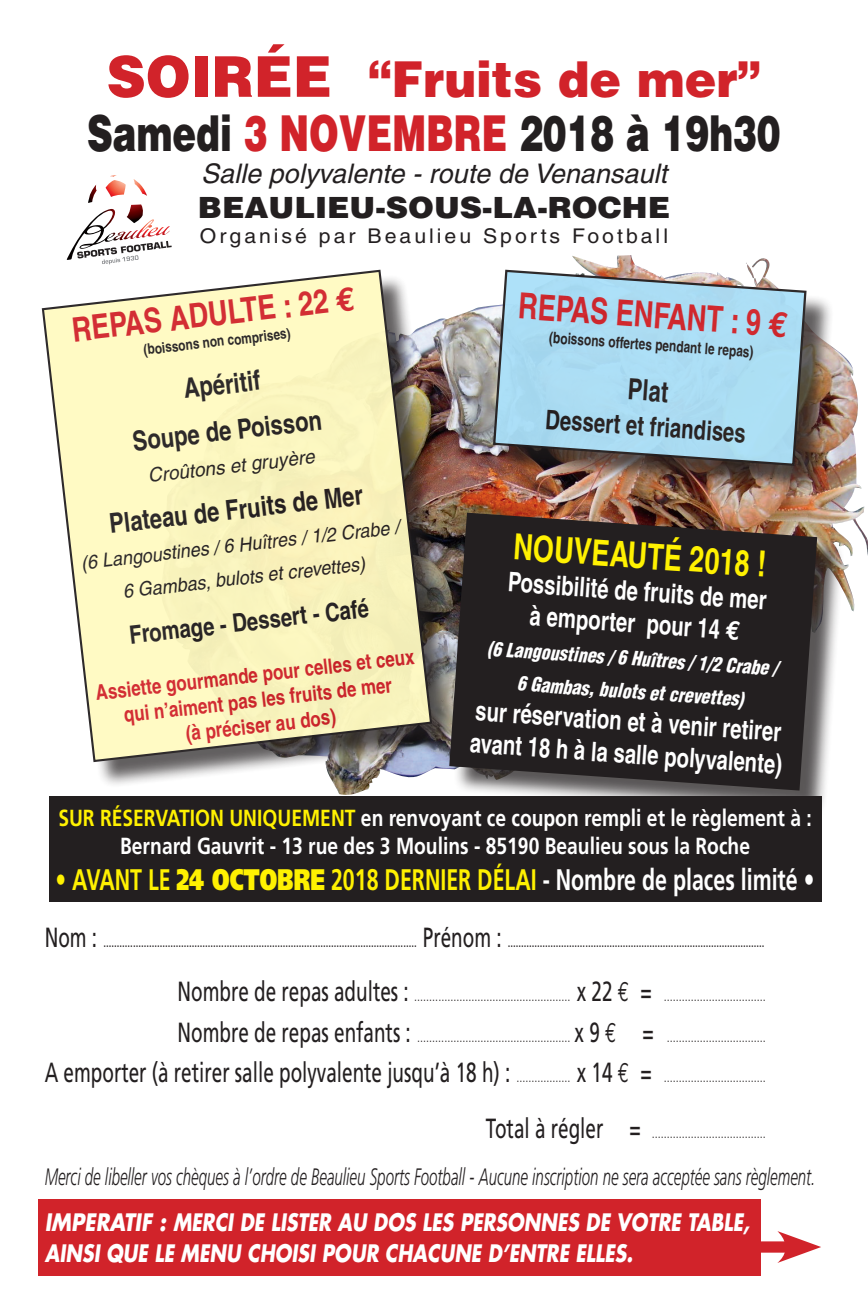
<style>
.page{position:relative;width:868px;height:1314px;background:#fff}
.page>*{position:absolute;margin:0;border:0;box-sizing:border-box;transform-origin:0 0}
.t1{font:900 49.5px "Helvetica";color:#231f20;scale:.72 1}
.t2{font:900 49.5px "Helvetica";color:#d1232a;scale:.96 1}
.t3{font:700 condensed 36px "Helvetica";color:#fff101;scale:.92 1}
.t4{font:700 condensed 36px "Helvetica";color:#d1232a;scale:.92 1}
.t5{font:700 condensed 33.75px "Helvetica";color:#d1232a}
.t6{font:700 29.7px "Frutiger";color:#fff101;scale:.72 1}
.t7{font:900 29.25px "Helvetica";color:#231f20;scale:1.06 1}
.t8{font:700 condensed 29.25px "Helvetica";color:#231f20;scale:.92 1}
.t9{font:700 condensed 27.45px/46.4px "Helvetica";color:#231f20;text-align:center}
.t10{font:700 condensed 27px/32.4px "Helvetica";color:#fff;scale:.92 1}
.t11{font:italic 27px "Helvetica";color:#231f20}
.t12{font:700 condensed 27px "Helvetica";color:#231f20;scale:.92 1}
.t13{font:700 condensed 25.43px "Helvetica";color:#231f20}
.t14{font:italic 300 23.85px "Frutiger";color:#231f20;scale:.63 1}
.t15{font:700 23.4px/27.9px "Frutiger";color:#fff;text-align:center;scale:.83 1}
.t16{font:italic 700 23.4px/31.5px "Futura";color:#fff;scale:.86 1}
.t17{font:700 condensed 21.15px/25.4px "Helvetica";color:#d1232a;text-align:center}
.t18{font:20.25px "Helvetica";letter-spacing:.14em;color:#231f20;scale:1.05 1}
.t19{font:italic 19.35px/32.9px "Helvetica";color:#231f20;text-align:center;scale:.93 1}
.t20{font:italic 900 condensed 19.35px "Helvetica";color:#fff;scale:.93 1}
.t21{font:italic 19.35px "Helvetica";color:#231f20}
.t22{font:300 15.75px "Frutiger";color:#231f20;scale:.68 1}
.t23{font:700 condensed 15.75px "Helvetica";color:#231f20;scale:.92 1}
.t24{font:700 condensed 14.85px "Helvetica";color:#231f20}
.t25{font:14.17px "Frutiger";color:#231f20;scale:.68 1}
.s1{font-size:56.25px}
.s2{color:#d1232a}
.s3{font-family:"Euro Mono";font-stretch:normal}
.s4{color:#fff101}
.s5{font-weight:900}
.s6{color:#fff}
.s7{font-size:27.68px}
.s8{font-weight:400;font-size:27.68px}
.s9{font-family:"Euro Mono";font-weight:400;font-size:27.68px}
</style>
<div class="page">
<img style="left:337px;top:256px;width:320px;height:539px">
<div style="left:759px;top:1241px;width:36px;height:12px;background:#d1232a"></div>
<svg style="left:777px;top:1231px;width:44px;height:32px"></svg>
<div style="left:46px;top:274px;width:413px;height:515px;background:#231f20;opacity:.75"></div>
<svg style="left:41px;top:268px;width:392px;height:495px;background:#ede8bd"></svg>
<div style="left:49px;top:796px;width:772px;height:105px;background:#231f20"></div>
<div style="left:38px;top:1199px;width:722px;height:77px;background:#d1232a"></div>
<div style="left:453px;top:517px;width:391px;height:301px;background:#231f20;opacity:.75"></div>
<svg style="left:448px;top:511px;width:370px;height:281px;background:#302a29"></svg>
<div style="left:497px;top:274px;width:336px;height:219px;background:#231f20;opacity:.75"></div>
<svg style="left:491px;top:268px;width:316px;height:199px;background:#a4c9db"></svg>
<svg style="left:67px;top:175px;width:105px;height:90px"></svg>
<p class="t2" style="left:107px;top:47px;width:683px"><span class="s1">SOIRÉE</span> “Fruits de mer”</p>
<p class="t1" style="left:87px;top:101px;width:964px">Samedi <span class="s2">3 NOVEMBRE</span> 2018 à 19h30</p>
<p class="t11" style="left:201px;top:158px;width:467px">Salle polyvalente - route de Venansault</p>
<p class="t7" style="left:198px;top:189px;width:447px">BEAULIEU-SOUS-LA-ROCHE</p>
<p class="t18" style="left:200px;top:224px;width:447px">Organisé par Beaulieu Sports Football</p>
<h3 class="t5" style="left:70px;top:310px;width:287px;rotate:-7deg">REPAS ADULTE : 22 <span class="s3">c</span></h3>
<p class="t24" style="left:142px;top:341px;width:149px;rotate:-7deg">(boissons non comprises)</p>
<h3 class="t9" style="left:124px;top:373px;width:192px;rotate:-7deg">Apéritif<br>Soupe de Poisson</h3>
<p class="t21" style="left:147px;top:463px;width:169px;rotate:-6deg">Croûtons et gruyère</p>
<h3 class="t9" style="left:107px;top:501px;width:256px;rotate:-7deg">Plateau de Fruits de Mer</h3>
<p class="t19" style="left:79px;top:545px;width:346px;rotate:-6deg">(6 Langoustines / 6 Huîtres / 1/2 Crabe /<br>6 Gambas, bulots et crevettes)</p>
<h3 class="t13" style="left:128px;top:618px;width:242px;rotate:-6deg">Fromage - Dessert - Café</h3>
<h3 class="t17" style="left:94px;top:678px;width:322px;rotate:-6deg">Assiette gourmande pour celles et ceux qui n’aiment pas les fruits de mer<br>(à préciser au dos)</h3>
<h2 class="t4" style="left:520px;top:284px;width:295px;rotate:4deg">REPAS ENFANT : 9 <span class="s3">c</span></h2>
<p class="t23" style="left:550px;top:328px;width:224px;rotate:4deg">(boissons offertes pendant le repas)</p>
<h3 class="t8" style="left:629px;top:371px;width:45px;rotate:4deg">Plat</h3>
<h3 class="t12" style="left:546px;top:403px;width:220px;rotate:4deg">Dessert et friandises</h3>
<p class="t3" style="left:515px;top:525px;width:277px;rotate:4deg">NOUVEAUTÉ 2018 !</p>
<p class="t10" style="left:509px;top:565px;width:283px;rotate:4deg">Possibilité de fruits de mer</p>
<p class="t10" style="left:531px;top:599px;width:231px;rotate:4deg">à emporter pour 14 <span class="s3">c</span></p>
<p class="t20" style="left:488px;top:636px;width:314px;rotate:4deg">(6 Langoustines / 6 Huîtres / 1/2 Crabe /</p>
<p class="t20" style="left:518px;top:671px;width:245px;rotate:4deg">6 Gambas, bulots et crevettes)</p>
<p class="t10" style="left:473px;top:694px;width:341px;rotate:4deg">sur réservation et à venir retirer avant 18 h à la salle polyvalente)</p>
<p class="t15" style="left:58px;top:803px;width:909px"><span class="s4">SUR RÉSERVATION UNIQUEMENT</span> en renvoyant ce coupon rempli et le règlement à :<br>Bernard Gauvrit - 13 rue des 3 Moulins - 85190 Beaulieu sous la Roche</p>
<p class="t6" style="left:56px;top:862px;width:1055px">• AVANT LE <span class="s5">24 OCTOBRE</span> 2018 DERNIER DÉLAI <span class="s6">- Nombre de places limité •</span></p>
<p class="t25" style="left:45px;top:934px;width:1060px"><span class="s7">Nom :</span> ..................................................................................................................... <span class="s7">Prénom :</span> ................................................................................................</p>
<p class="t22" style="left:177px;top:987px;width:866px"><span class="s8">Nombre de repas adultes :</span> .................................................... <span class="s8">x 22</span> <span class="s9">C</span> <span class="s8">=</span> ..................................</p>
<p class="t22" style="left:177px;top:1027px;width:866px"><span class="s8">Nombre de repas enfants :</span> ................................................... <span class="s8">x 9</span> <span class="s9">C</span> <span class="s8">=</span> .................................</p>
<p class="t22" style="left:45px;top:1068px;width:1061px"><span class="s8">A emporter (à retirer salle polyvalente jusqu’à 18 h) :</span> .................. <span class="s8">x 14</span> <span class="s9">C</span> <span class="s8">=</span> ..................................</p>
<p class="t22" style="left:486px;top:1123px;width:413px"><span class="s8">Total à régler =</span> ......................................</p>
<p class="t14" style="left:45px;top:1163px;width:1224px">Merci de libeller vos chèques à l’ordre de Beaulieu Sports Football - Aucune inscription ne sera acceptée sans règlement.</p>
<p class="t16" style="left:45px;top:1205px;width:821px">IMPERATIF : MERCI DE LISTER AU DOS LES PERSONNES DE VOTRE TABLE,<br>AINSI QUE LE MENU CHOISI POUR CHACUNE D’ENTRE ELLES.</p>
</div>
